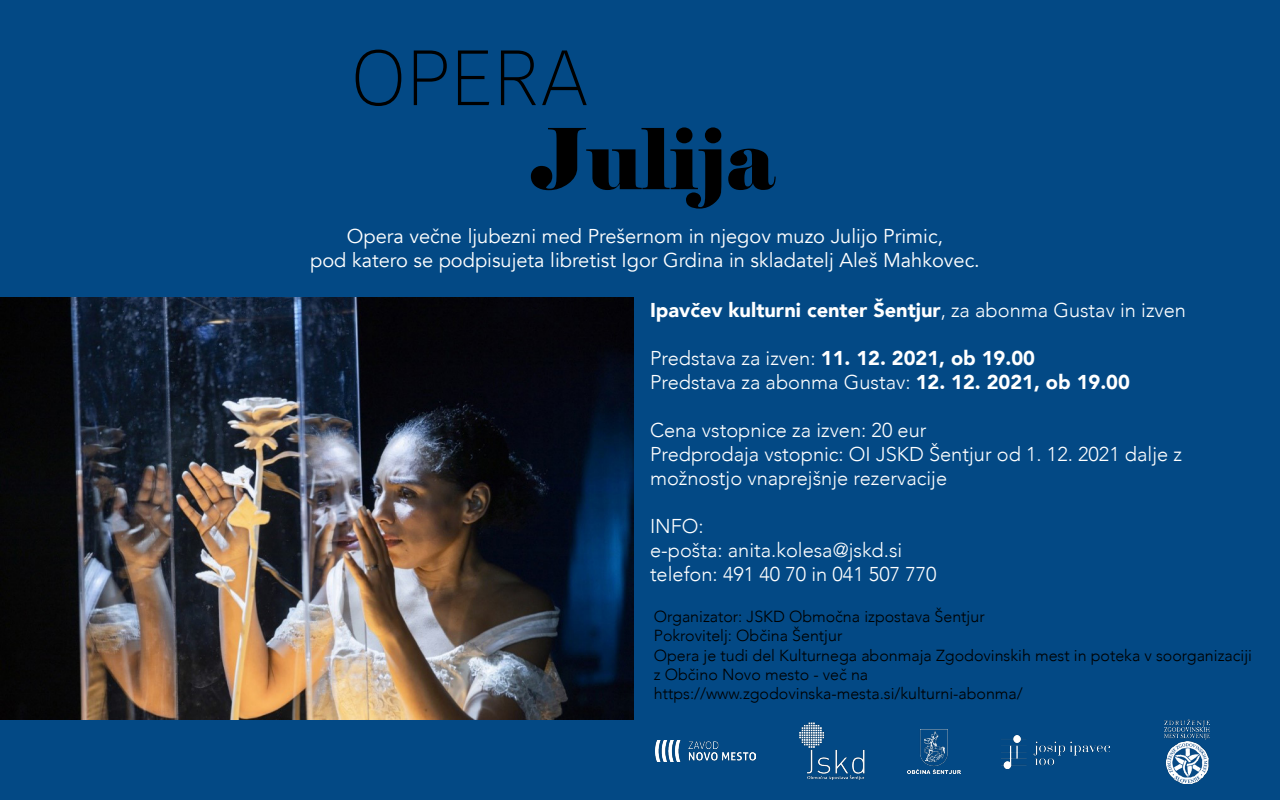
<style>
.page{position:relative;width:1280px;height:800px;background:#034985}
.page>*{position:absolute;margin:0;border:0;box-sizing:border-box;transform-origin:0 0}
.t1{font:84px "Elephant";color:#000}
.t2{font:100 84px "Depot New";color:#000}
.t3{font:300 20px/24px "Avenir";color:#fff}
.t4{font:20px "Avenir";color:#fff}
.t5{font:900 20px "Avenir";color:#fff}
.t6{font:300 16px/19.2px "Avenir";color:#000}
.s1{font-weight:300}
.s2{font-weight:900}
</style>
<div class="page">
<img style="left:0;top:297px;width:634px;height:422px">
<img style="left:797px;top:720px;width:70px;height:61px">
<img style="left:1002px;top:736px;width:107px;height:33px">
<img style="left:908px;top:729px;width:53px;height:44px">
<img style="left:1164px;top:720px;width:45px;height:64px">
<img style="left:655px;top:741px;width:101px;height:20px">
<p class="t2" style="left:350px;top:22px;width:241px">OPERA</p>
<p class="t1" style="left:532px;top:107px;width:244px">Julija</p>
<p class="t4" style="left:347px;top:224px;width:598px">Opera večne ljubezni med Prešernom in njegov muzo Julijo Primic,</p>
<p class="t4" style="left:310px;top:248px;width:671px">pod katero se podpisujeta libretist Igor Grdina in skladatelj Aleš Mahkovec.</p>
<p class="t5" style="left:650px;top:293px;width:538px">Ipavčev kulturni center Šentjur<span class="s1">, za abonma Gustav in izven</span></p>
<p class="t5" style="left:650px;top:341px;width:387px"><span class="s1">Predstava za izven:</span> 11. 12. 2021, ob 19.00</p>
<p class="t3" style="left:650px;top:370px;width:481px">Predstava za abonma Gustav: <span class="s2">12. 12. 2021, ob 19.00</span></p>
<p class="t3" style="left:650px;top:418px;width:278px">Cena vstopnice za izven: 20 eur</p>
<p class="t3" style="left:650px;top:442px;width:534px">Predprodaja vstopnic: OI JSKD Šentjur od 1. 12. 2021 dalje z možnostjo vnaprejšnje rezervacije</p>
<p class="t3" style="left:650px;top:514px;width:55px">INFO:</p>
<p class="t3" style="left:650px;top:538px;width:254px">e-pošta: anita.kolesa@jskd.si</p>
<p class="t3" style="left:650px;top:562px;width:288px">telefon: 491 40 70 in 041 507 770</p>
<p class="t6" style="left:654px;top:607px;width:332px">Organizator: JSKD Območna izpostava Šentjur</p>
<p class="t6" style="left:654px;top:626px;width:190px">Pokrovitelj: Občina Šentjur</p>
<p class="t6" style="left:654px;top:646px;width:600px">Opera je tudi del Kulturnega abonmaja Zgodovinskih mest in poteka v soorganizaciji z Občino Novo mesto - več na</p>
<p class="t6" style="left:654px;top:684px;width:371px">https://www.zgodovinska-mesta.si/kulturni-abonma/</p>
</div>
